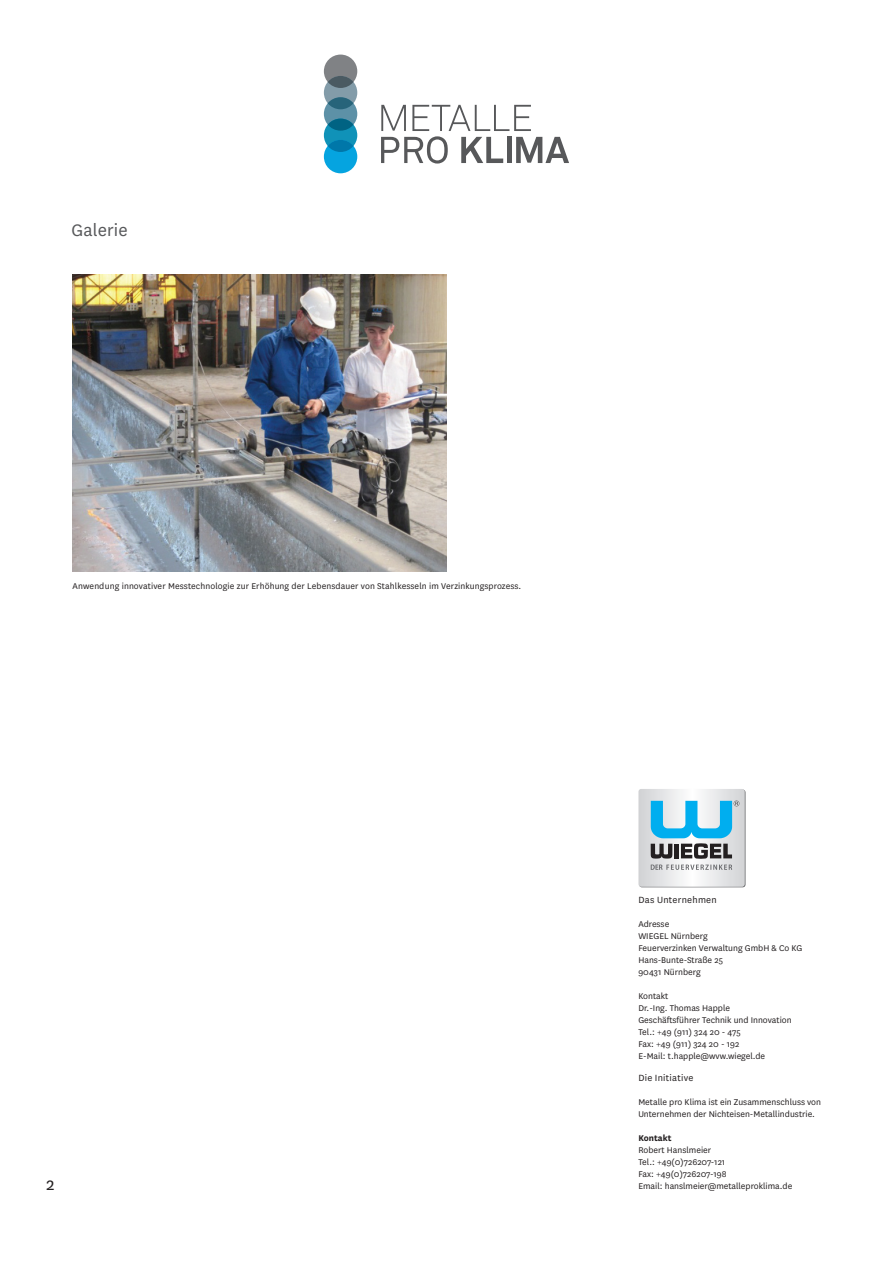
<style>
.page{position:relative;width:893px;height:1263px;background:#fff}
.page>*{position:absolute;margin:0;border:0;box-sizing:border-box;transform-origin:0 0}
.t1{font:19.5px "National";letter-spacing:.005em;color:#57585a}
.t2{font:19.5px "National";color:#231f20}
.t3{font:10.5px "National";letter-spacing:.025em;color:#231f20}
.t4{font:9.75px/12px "National";color:#231f20}
.t5{font:700 9.75px "National";color:#231f20}
</style>
<div class="page">
<img style="left:73px;top:275px;width:373px;height:296px">
<svg style="left:381px;top:105px;width:188px;height:59px"></svg>
<div style="left:324px;top:55px;width:33px;height:33px;background:#808285;border-radius:50%"></div>
<div style="left:324px;top:76px;width:33px;height:33px;background:#839ca9;border-radius:50%"></div>
<div style="left:328px;top:76px;width:25px;height:12px;background:#4a5a62;border-radius:50%"></div>
<div style="left:324px;top:97px;width:33px;height:34px;background:#5d91a7;border-radius:50%"></div>
<div style="left:328px;top:97px;width:25px;height:12px;background:#27647a;border-radius:50%"></div>
<div style="left:324px;top:119px;width:33px;height:33px;background:#1092b8;border-radius:50%"></div>
<div style="left:328px;top:119px;width:25px;height:12px;background:#006383;border-radius:50%"></div>
<div style="left:324px;top:140px;width:33px;height:33px;background:#05a4e0;border-radius:50%"></div>
<div style="left:328px;top:140px;width:25px;height:12px;background:#0077a9;border-radius:50%"></div>
<svg style="left:638px;top:789px;width:107px;height:98px"></svg>
<h1 class="t1" style="left:72px;top:217px;width:58px">Galerie</h1>
<p class="t4" style="left:73px;top:580px;width:450px">Anwendung innovativer Messtechnologie zur Erhöhung der Lebensdauer von Stahlkesseln im Verzinkungsprozess.</p>
<p class="t3" style="left:638px;top:893px;width:80px">Das Unternehmen</p>
<p class="t4" style="left:638px;top:917px;width:165px">Adresse<br>WIEGEL Nürnberg<br>Feuerverzinken Verwaltung GmbH &amp; Co KG<br>Hans-Bunte-Straße 25<br>90431 Nürnberg</p>
<p class="t4" style="left:638px;top:989px;width:155px">Kontakt<br>Dr.-Ing. Thomas Happle<br>Geschäftsführer Technik und Innovation<br>Tel.: +49 (911) 324 20 - 475<br>Fax: +49 (911) 324 20 - 192<br>E-Mail: t.happle@wvw.wiegel.de</p>
<p class="t3" style="left:638px;top:1071px;width:57px">Die Initiative</p>
<p class="t4" style="left:638px;top:1096px;width:184px">Metalle pro Klima ist ein Zusammenschluss von<br>Unternehmen der Nichteisen-Metallindustrie.</p>
<p class="t5" style="left:638px;top:1131px;width:35px">Kontakt</p>
<p class="t4" style="left:638px;top:1144px;width:90px">Robert Hanslmeier<br>Tel.: +49(0)726207-121<br>Fax: +49(0)726207-198</p>
<h1 class="t2" style="left:46px;top:1171px;width:10px">2</h1>
<p class="t4" style="left:638px;top:1180px;width:155px">Email: hanslmeier@metalleproklima.de</p>
</div>
